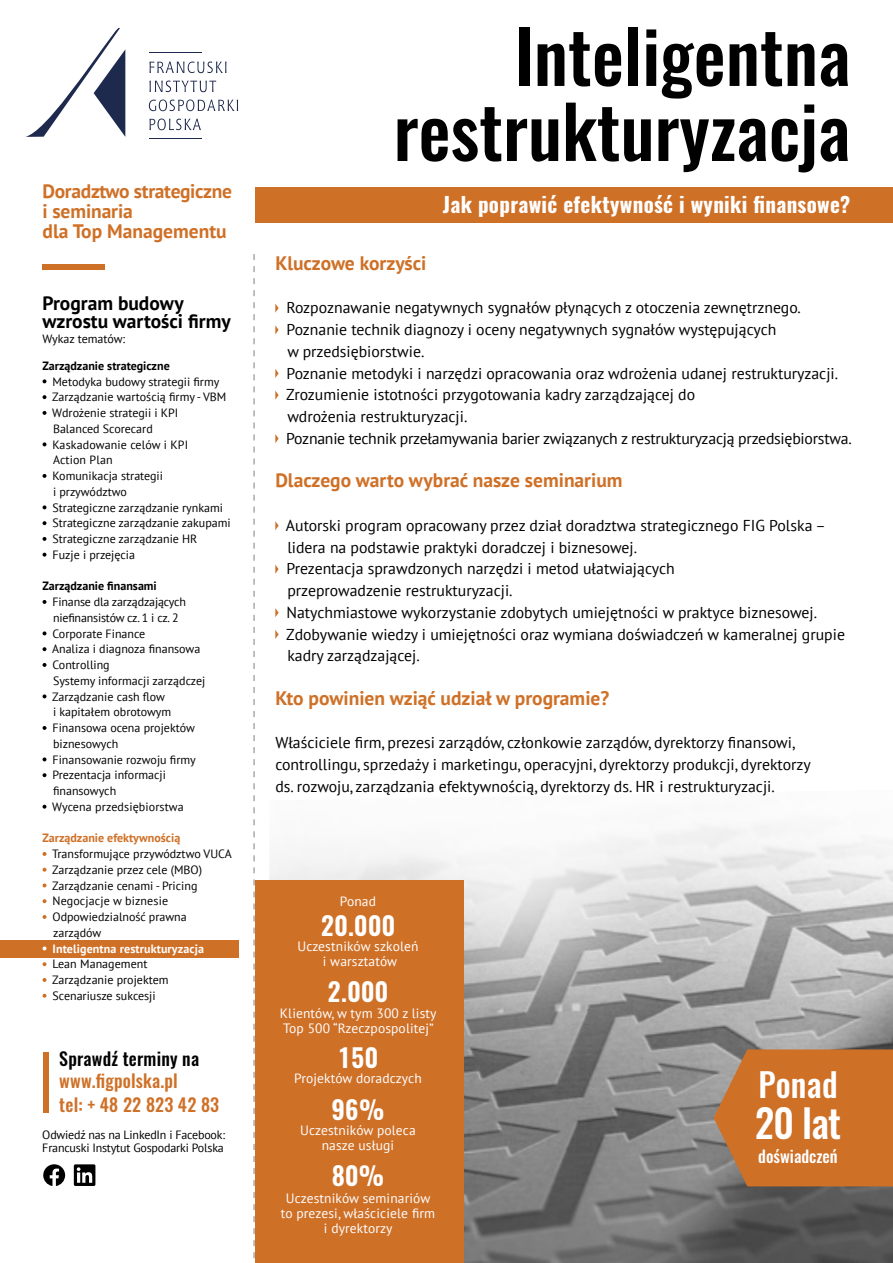
<style>
.page{position:relative;width:893px;height:1263px;background:#fff}
.page>*{position:absolute;margin:0;border:0;box-sizing:border-box;transform-origin:0 0}
.t1{font:500 72px/75px "Oswald";color:#000;text-align:right}
.t2{font:500 39px "Oswald";color:#fff}
.t3{font:500 33px "Oswald";letter-spacing:.01em;color:#fff}
.t4{font:600 25.5px/52.5px "Oswald";letter-spacing:.015em;color:#fff}
.t5{font:700 21px "Oswald";letter-spacing:.015em;color:#fff}
.t6{font:700 19.5px/20.2px "PT Sans";color:#cf7027}
.t7{font:700 19.5px/18px "PT Sans";color:#000}
.t8{font:500 18px/23.4px "Oswald";letter-spacing:.01em;color:#cf7027}
.t9{font:500 18px "Oswald";letter-spacing:.01em;color:#000}
.t10{font:500 16.5px "Oswald";color:#fff}
.t11{font:15.75px/21.8px "PT Sans";color:#000}
.t12{font:13.5px/15px "PT Sans";letter-spacing:.01em;color:#fff;text-align:center}
.t13{font:12px/15.8px "PT Sans";color:#000}
.t14{font:700 12px "PT Sans";color:#000}
.t15{font:700 12px "PT Sans";letter-spacing:.01em;color:#fff}
.t16{font:700 12px "PT Sans";color:#cf7027}
</style>
<div class="page">
<img style="left:269px;top:826px;width:624px;height:437px">
<svg style="left:714px;top:1049px;width:179px;height:137px;background:#c87230"></svg>
<div style="left:255px;top:187px;width:638px;height:35px;background:#cf7027"></div>
<svg style="left:26px;top:29px;width:99px;height:108px"></svg>
<hr style="left:149px;top:138px;width:52px;height:1px;background:#1d294d">
<svg style="left:150px;top:62px;width:76px;height:11px"></svg>
<svg style="left:150px;top:81px;width:66px;height:11px"></svg>
<svg style="left:149px;top:100px;width:89px;height:11px"></svg>
<svg style="left:150px;top:119px;width:51px;height:11px"></svg>
<hr style="left:149px;top:53px;width:52px;height:1px;background:#1d294d">
<svg style="left:275px;top:304px;width:4px;height:9px"></svg>
<svg style="left:275px;top:325px;width:4px;height:9px"></svg>
<svg style="left:275px;top:369px;width:4px;height:9px"></svg>
<svg style="left:275px;top:391px;width:4px;height:9px"></svg>
<svg style="left:275px;top:434px;width:4px;height:9px"></svg>
<svg style="left:275px;top:521px;width:4px;height:9px"></svg>
<svg style="left:275px;top:565px;width:4px;height:9px"></svg>
<svg style="left:275px;top:608px;width:4px;height:9px"></svg>
<svg style="left:275px;top:630px;width:4px;height:9px"></svg>
<div style="left:43px;top:264px;width:62px;height:6px;background:#cf7027"></div>
<div style="left:0;top:940px;width:238px;height:17px;background:#cf7027"></div>
<svg style="left:43px;top:379px;width:3px;height:4px"></svg>
<svg style="left:43px;top:395px;width:3px;height:4px"></svg>
<svg style="left:43px;top:411px;width:3px;height:4px"></svg>
<svg style="left:43px;top:442px;width:3px;height:4px"></svg>
<svg style="left:43px;top:474px;width:3px;height:4px"></svg>
<svg style="left:43px;top:505px;width:3px;height:4px"></svg>
<svg style="left:43px;top:521px;width:3px;height:4px"></svg>
<svg style="left:43px;top:537px;width:3px;height:4px"></svg>
<svg style="left:43px;top:553px;width:3px;height:4px"></svg>
<svg style="left:43px;top:600px;width:3px;height:4px"></svg>
<svg style="left:43px;top:631px;width:3px;height:4px"></svg>
<svg style="left:43px;top:647px;width:3px;height:4px"></svg>
<svg style="left:43px;top:663px;width:3px;height:4px"></svg>
<svg style="left:43px;top:694px;width:3px;height:4px"></svg>
<svg style="left:43px;top:726px;width:3px;height:4px"></svg>
<svg style="left:43px;top:757px;width:3px;height:4px"></svg>
<svg style="left:43px;top:773px;width:3px;height:4px"></svg>
<svg style="left:43px;top:805px;width:3px;height:4px"></svg>
<svg style="left:43px;top:852px;width:3px;height:4px"></svg>
<svg style="left:43px;top:868px;width:3px;height:4px"></svg>
<svg style="left:43px;top:883px;width:3px;height:4px"></svg>
<svg style="left:43px;top:899px;width:3px;height:4px"></svg>
<svg style="left:43px;top:915px;width:3px;height:4px"></svg>
<svg style="left:43px;top:946px;width:3px;height:4px"></svg>
<svg style="left:43px;top:962px;width:3px;height:4px"></svg>
<svg style="left:43px;top:978px;width:3px;height:4px"></svg>
<svg style="left:43px;top:994px;width:3px;height:4px"></svg>
<div style="left:44px;top:1052px;width:5px;height:61px;background:#cf7027"></div>
<svg style="left:43px;top:1164px;width:22px;height:22px"></svg>
<svg style="left:74px;top:1164px;width:21px;height:22px"></svg>
<svg style="left:253px;top:254px;width:2px;height:1005px"></svg>
<div style="left:255px;top:880px;width:208px;height:383px;background:#cf7027"></div>
<p class="t6" style="left:43px;top:181px;width:191px">Doradztwo strategiczne i seminaria<br>dla Top Managementu</p>
<p class="t7" style="left:43px;top:294px;width:190px">Program budowy wzrostu wartości firmy</p>
<p class="t13" style="left:43px;top:331px;width:84px">Wykaz tematów:</p>
<p class="t14" style="left:43px;top:358px;width:129px">Zarządzanie strategiczne</p>
<p class="t13" style="left:52px;top:373px;width:180px">Metodyka budowy strategii firmy<br>Zarządzanie wartością firmy - VBM<br>Wdrożenie strategii i KPI<br>Balanced Scorecard<br>Kaskadowanie celów i KPI<br>Action Plan<br>Komunikacja strategii<br>i przywództwo<br>Strategiczne zarządzanie rynkami<br>Strategiczne zarządzanie zakupami<br>Strategiczne zarządzanie HR<br>Fuzje i przejęcia</p>
<p class="t14" style="left:43px;top:578px;width:116px">Zarządzanie finansami</p>
<p class="t13" style="left:52px;top:594px;width:155px">Finanse dla zarządzających niefinansistów cz. 1 i cz. 2<br>Corporate Finance<br>Analiza i diagnoza finansowa<br>Controlling<br>Systemy informacji zarządczej<br>Zarządzanie cash flow<br>i kapitałem obrotowym<br>Finansowa ocena projektów biznesowych<br>Finansowanie rozwoju firmy<br>Prezentacja informacji finansowych<br>Wycena przedsiębiorstwa</p>
<p class="t16" style="left:43px;top:830px;width:139px">Zarządzanie efektywnością</p>
<p class="t13" style="left:52px;top:846px;width:181px">Transformujące przywództwo VUCA<br>Zarządzanie przez cele (MBO)<br>Zarządzanie cenami - Pricing<br>Negocjacje w biznesie<br>Odpowiedzialność prawna zarządów</p>
<p class="t15" style="left:52px;top:940px;width:153px">Inteligentna restrukturyzacja</p>
<p class="t13" style="left:52px;top:956px;width:118px">Lean Management<br>Zarządzanie projektem<br>Scenariusze sukcesji</p>
<p class="t9" style="left:59px;top:1046px;width:141px">Sprawdź terminy na</p>
<p class="t8" style="left:59px;top:1069px;width:161px">www.figpolska.pl<br>tel: + 48 22 823 42 83</p>
<p class="t13" style="left:42px;top:1127px;width:184px;line-height:13.5px">Odwiedź nas na LinkedIn i Facebook:<br>Francuski Instytut Gospodarki Polska</p>
<h1 class="t1" style="left:394px;top:20px;width:458px">Inteligentna restrukturyzacja</h1>
<h3 class="t5" style="left:443px;top:190px;width:409px">Jak poprawić efektywność i wyniki finansowe?</h3>
<p class="t6" style="left:275px;top:252px;width:153px">Kluczowe korzyści</p>
<p class="t11" style="left:286px;top:296px;width:567px">Rozpoznawanie negatywnych sygnałów płynących z otoczenia zewnętrznego.<br>Poznanie technik diagnozy i oceny negatywnych sygnałów występujących<br>w przedsiębiorstwie.<br>Poznanie metodyki i narzędzi opracowania oraz wdrożenia udanej restrukturyzacji.<br>Zrozumienie istotności przygotowania kadry zarządzającej do<br>wdrożenia restrukturyzacji.<br>Poznanie technik przełamywania barier związanych z restrukturyzacją przedsiębiorstwa.</p>
<p class="t6" style="left:275px;top:470px;width:349px">Dlaczego warto wybrać nasze seminarium</p>
<p class="t11" style="left:286px;top:514px;width:560px">Autorski program opracowany przez dział doradztwa strategicznego FIG Polska – lidera na podstawie praktyki doradczej i biznesowej.<br>Prezentacja sprawdzonych narzędzi i metod ułatwiających<br>przeprowadzenie restrukturyzacji.<br>Natychmiastowe wykorzystanie zdobytych umiejętności w praktyce biznesowej.<br>Zdobywanie wiedzy i umiejętności oraz wymiana doświadczeń w kameralnej grupie kadry zarządzającej.</p>
<p class="t6" style="left:275px;top:687px;width:335px">Kto powinien wziąć udział w programie?</p>
<p class="t11" style="left:275px;top:731px;width:537px">Właściciele firm, prezesi zarządów, członkowie zarządów, dyrektorzy finansowi, controllingu, sprzedaży i marketingu, operacyjni, dyrektorzy produkcji, dyrektorzy ds. rozwoju, zarządzania efektywnością, dyrektorzy ds. HR i restrukturyzacji.</p>
<p class="t12" style="left:340px;top:894px;width:38px">Ponad</p>
<p class="t12" style="left:297px;top:939px;width:123px">Uczestników szkoleń i warsztatów</p>
<h3 class="t4" style="left:321px;top:900px;width:76px">20.000</h3>
<h3 class="t4" style="left:328px;top:966px;width:62px">2.000</h3>
<p class="t12" style="left:280px;top:1005px;width:158px;text-align:left">Klientów, w tym 300 z listy<br>Top 500 “Rzeczpospolitej”</p>
<h3 class="t4" style="left:332px;top:1032px;width:54px">150<br>96%</h3>
<p class="t12" style="left:294px;top:1071px;width:129px">Projektów doradczych</p>
<p class="t12" style="left:300px;top:1122px;width:117px">Uczestników poleca nasze usługi</p>
<h3 class="t4" style="left:332px;top:1150px;width:54px">80%</h3>
<p class="t12" style="left:281px;top:1190px;width:156px">Uczestników seminariów to prezesi, właściciele firm i dyrektorzy</p>
<h3 class="t3" style="left:758px;top:1062px;width:81px">Ponad</h3>
<h2 class="t2" style="left:755px;top:1095px;width:88px">20 lat</h2>
<p class="t10" style="left:758px;top:1144px;width:81px">doświadczeń</p>
</div>
